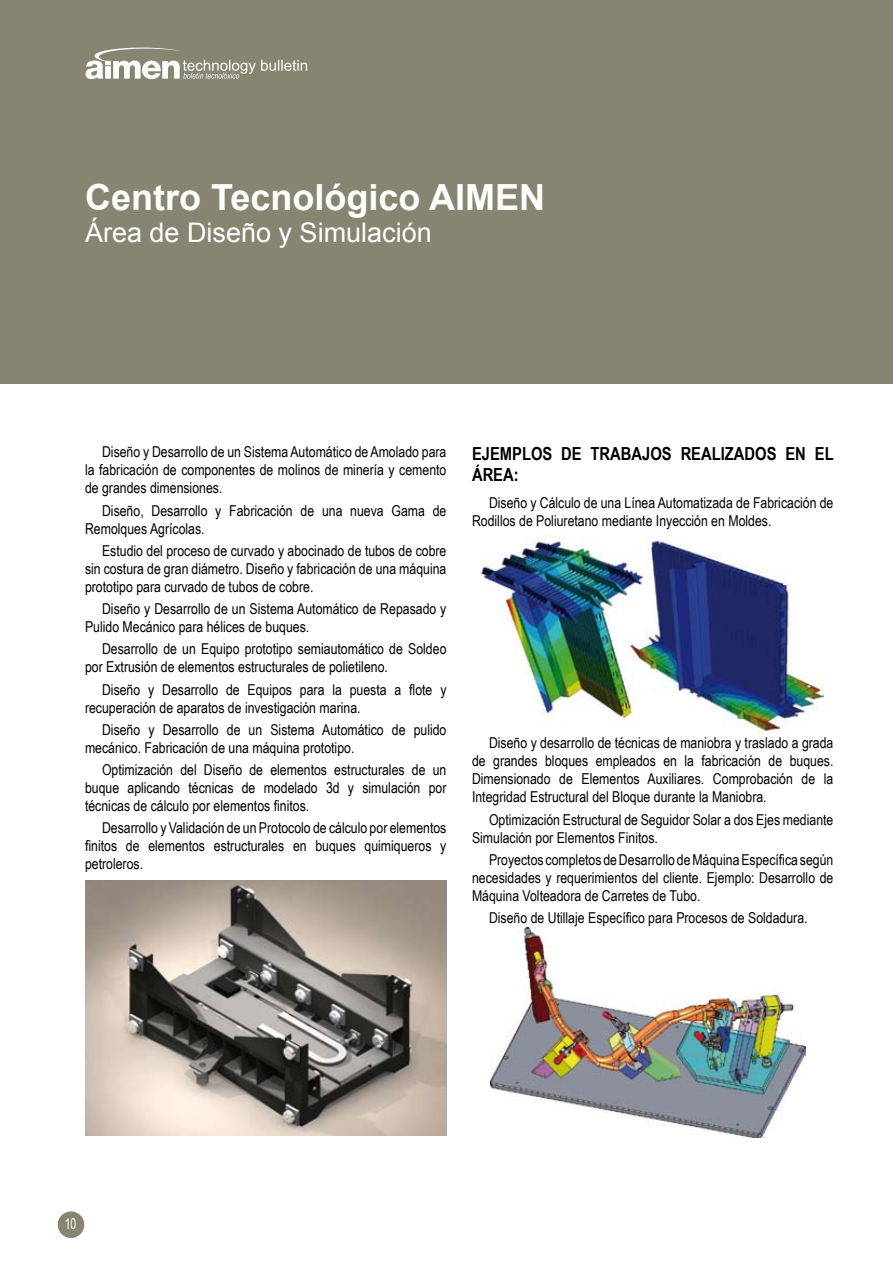
<style>
.page{position:relative;width:893px;height:1263px;background:#fff}
.page>*{position:absolute;margin:0;border:0;box-sizing:border-box;transform-origin:0 0}
.t1{font:700 36px "Arial";color:#fff}
.t2{font:27px "Arial";color:#fff}
.t3{font:700 18px/21.6px "Arial Narrow";color:#000}
.t4{font:15px/18px "Arial Narrow";color:#000}
.t5{font:15px "Arial Narrow";color:#fff;scale:.85 1}
</style>
<div class="page">
<div style="left:58px;top:1211px;width:26px;height:27px;background:#878572;border-radius:50%"></div>
<div style="left:0;top:0;width:893px;height:383px;background:#878572"></div>
<svg style="left:86px;top:48px;width:221px;height:31px"></svg>
<img style="left:481px;top:536px;width:343px;height:196px">
<img style="left:85px;top:880px;width:361px;height:255px">
<img style="left:490px;top:928px;width:316px;height:209px">
<h1 class="t1" style="left:85px;top:177px;width:462px">Centro Tecnológico AIMEN</h1>
<h2 class="t2" style="left:85px;top:217px;width:348px">Área de Diseño y Simulación</h2>
<p class="t4" style="left:85px;top:443px;width:363px;text-align:justify;text-indent:17px">Diseño y Desarrollo de un Sistema Automático de Amolado para la fabricación de componentes de molinos de minería y cemento de grandes dimensiones.</p>
<p class="t4" style="left:85px;top:501px;width:363px;text-indent:17px">Diseño, Desarrollo y Fabricación de una nueva Gama de<br>Remolques Agrícolas.</p>
<p class="t4" style="left:85px;top:541px;width:363px;text-align:justify;text-indent:17px">Estudio del proceso de curvado y abocinado de tubos de cobre sin costura de gran diámetro. Diseño y fabricación de una máquina prototipo para curvado de tubos de cobre.</p>
<p class="t4" style="left:85px;top:599px;width:363px;text-indent:17px">Diseño y Desarrollo de un Sistema Automático de Repasado y<br>Pulido Mecánico para hélices de buques.</p>
<p class="t4" style="left:85px;top:640px;width:363px;text-indent:17px">Desarrollo de un Equipo prototipo semiautomático de Soldeo por Extrusión de elementos estructurales de polietileno.</p>
<p class="t4" style="left:85px;top:680px;width:363px;text-indent:17px">Diseño y Desarrollo de Equipos para la puesta a flote y recuperación de aparatos de investigación marina.</p>
<p class="t4" style="left:85px;top:720px;width:363px;text-indent:17px">Diseño y Desarrollo de un Sistema Automático de pulido mecánico. Fabricación de una máquina prototipo.</p>
<p class="t4" style="left:85px;top:760px;width:363px;text-align:justify;text-indent:17px">Optimización del Diseño de elementos estructurales de un buque aplicando técnicas de modelado 3d y simulación por técnicas de cálculo por elementos finitos.</p>
<p class="t4" style="left:85px;top:818px;width:363px;text-align:justify;text-indent:17px">Desarrollo y Validación de un Protocolo de cálculo por elementos finitos de elementos estructurales en buques quimiqueros y petroleros.</p>
<p class="t3" style="left:472px;top:442px;width:363px">EJEMPLOS DE TRABAJOS REALIZADOS EN EL<br>ÁREA:</p>
<p class="t4" style="left:472px;top:493px;width:363px;text-indent:17px">Diseño y Cálculo de una Línea Automatizada de Fabricación de<br>Rodillos de Poliuretano mediante Inyección en Moldes.</p>
<p class="t4" style="left:472px;top:733px;width:363px;text-align:justify;text-indent:17px">Diseño y desarrollo de técnicas de maniobra y traslado a grada de grandes bloques empleados en la fabricación de buques.<br>Dimensionado de Elementos Auxiliares. Comprobación de la Integridad Estructural del Bloque durante la Maniobra.</p>
<p class="t4" style="left:472px;top:810px;width:363px;text-indent:17px">Optimización Estructural de Seguidor Solar a dos Ejes mediante<br>Simulación por Elementos Finitos.</p>
<p class="t4" style="left:472px;top:850px;width:363px;text-align:justify;text-indent:17px">Proyectos completos de Desarrollo de Máquina Específica según necesidades y requerimientos del cliente. Ejemplo: Desarrollo de Máquina Volteadora de Carretes de Tubo.</p>
<p class="t4" style="left:489px;top:908px;width:320px">Diseño de Utillaje Específico para Procesos de Soldadura.</p>
<p class="t5" style="left:65px;top:1213px;width:15px">10</p>
</div>
